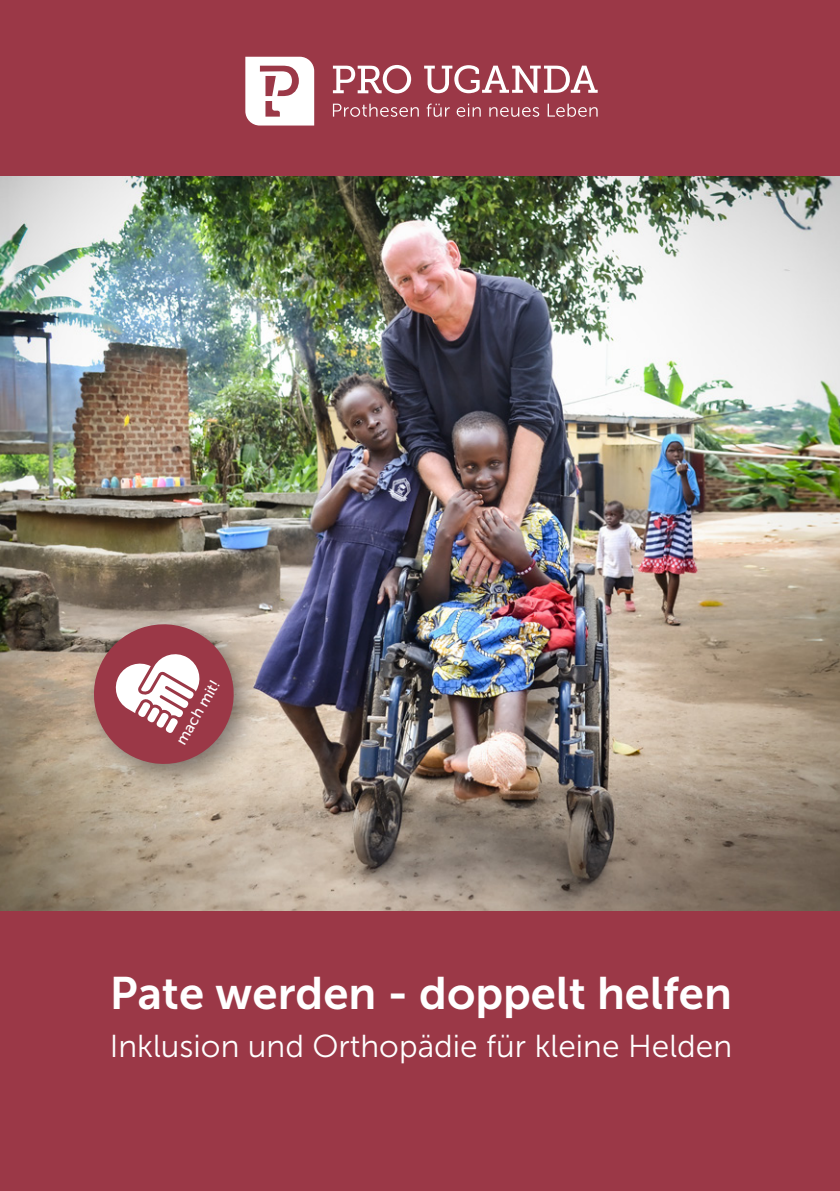
<style>
.page{position:relative;width:840px;height:1191px;background:#fff}
.page>*{position:absolute;margin:0;border:0;box-sizing:border-box;transform-origin:0 0}
.t1{font:45.4px "Museo Sans 700";color:#fff}
.t2{font:31.6px "Museo Sans 300";color:#fff}
.t3{font:15.4px "Museo Sans 500";color:#fff}
</style>
<div class="page">
<img style="left:0;top:176px;width:839px;height:735px">
<div style="left:0;top:911px;width:839px;height:280px;background:#9b3847"></div>
<div style="left:0;top:0;width:839px;height:176px;background:#9b3847"></div>
<svg style="left:424px;top:65px;width:173px;height:28px"></svg>
<svg style="left:333px;top:104px;width:264px;height:13px"></svg>
<svg style="left:333px;top:65px;width:78px;height:28px"></svg>
<svg style="left:245px;top:57px;width:69px;height:68px"></svg>
<div style="left:78px;top:608px;width:188px;height:188px;background:#231f20;opacity:.57"></div>
<svg style="left:85px;top:615px;width:157px;height:157px;background:#b48081"></svg>
<p class="t3" style="left:172px;top:739px;width:73px;rotate:-60deg">mach mit!</p>
<p class="t1" style="left:110px;top:967px;width:623px">Pate werden - doppelt helfen</p>
<p class="t2" style="left:110px;top:1029px;width:623px">Inklusion und Orthopädie für kleine Helden</p>
</div>
